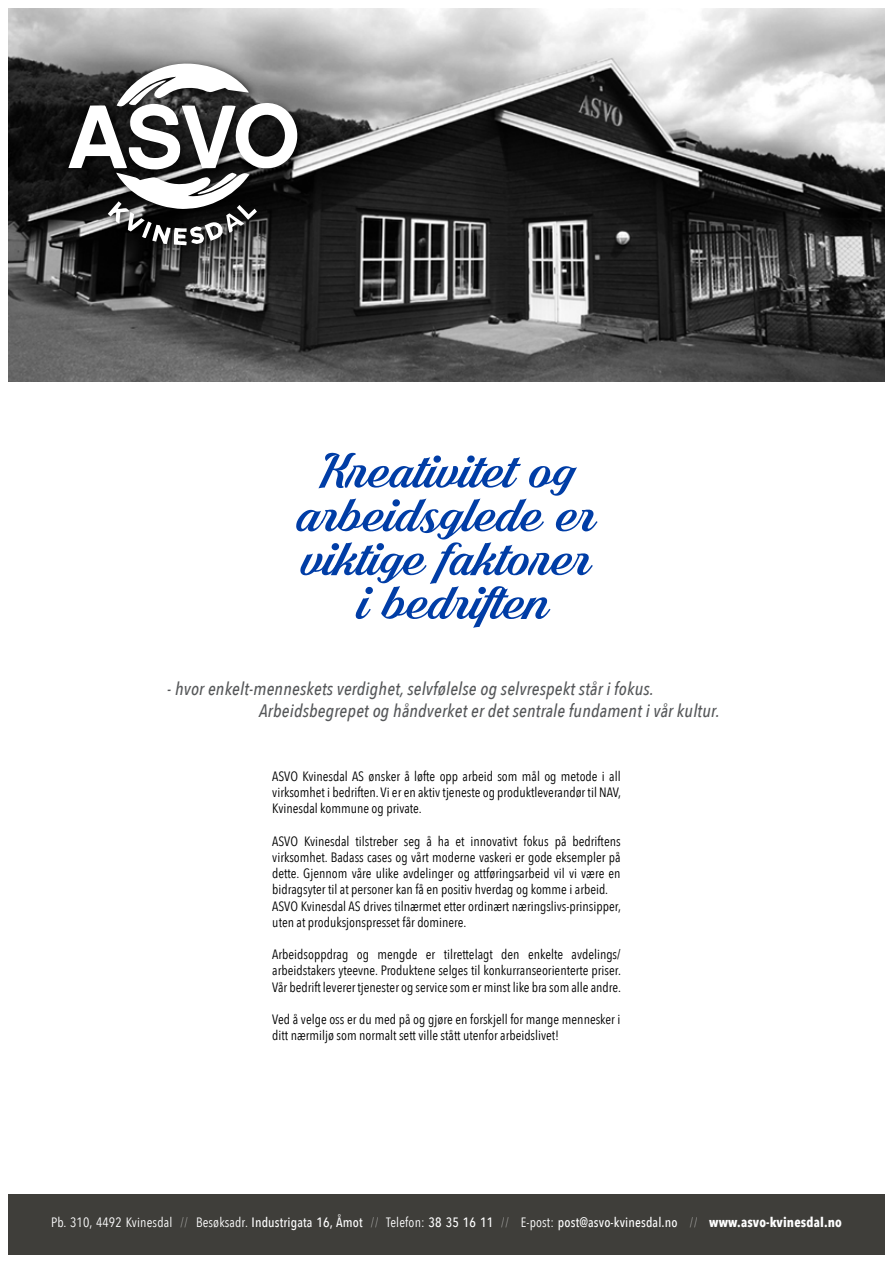
<style>
.page{position:relative;width:893px;height:1263px;background:#fff}
.page>*{position:absolute;margin:0;border:0;box-sizing:border-box;transform-origin:0 0}
.t1{font:54px/43.8px "Shaded Larch PERSONALUSEONLY";color:#003da6;text-align:center}
.t2{font:italic 500 18px/21.6px "Avenir Next Condensed";letter-spacing:.01em;color:#555759}
.t3{font:13.5px/16.2px "Avenir Next Condensed";color:#000;text-align:justify}
.t4{font:500 13.5px "Avenir Next Condensed";letter-spacing:.01em;color:#fff}
.s1{font-weight:400}
.s2{font-weight:200}
.s3{font-weight:700}
</style>
<div class="page">
<div style="left:9px;top:1194px;width:876px;height:60px;background:#3f3e3a"></div>
<img style="left:9px;top:9px;width:875px;height:372px">
<div style="left:64px;top:59px;width:244px;height:197px;background:#000;opacity:.75"></div>
<svg style="left:68px;top:64px;width:229px;height:181px"></svg>
<h1 class="t1" style="left:297px;top:450px;width:300px">Kreativitet og arbeidsglede er viktige faktorer i bedriften</h1>
<h2 class="t2" style="left:259px;top:678px;width:462px;text-indent:-92px">- hvor enkelt-menneskets verdighet, selvfølelse og selvrespekt står i fokus.<br>Arbeidsbegrepet og håndverket er det sentrale fundament i vår kultur.</h2>
<p class="t3" style="left:272px;top:767px;width:350px">ASVO Kvinesdal AS ønsker å løfte opp arbeid som mål og metode i all virksomhet i bedriften. Vi er en aktiv tjeneste og produktleverandør til NAV, Kvinesdal kommune og private.</p>
<p class="t3" style="left:272px;top:832px;width:350px;text-align:left">ASVO Kvinesdal tilstreber seg å ha et innovativt fokus på bedriftens virksomhet. Badass cases og vårt moderne vaskeri er gode eksempler på dette. Gjennom våre ulike avdelinger og attføringsarbeid vil vi være en bidragsyter til at personer kan få en positiv hverdag og komme i arbeid.<br>ASVO Kvinesdal AS drives tilnærmet etter ordinært næringslivs-prinsipper, uten at produksjonspresset får dominere.</p>
<p class="t3" style="left:272px;top:946px;width:350px">Arbeidsoppdrag og mengde er tilrettelagt den enkelte avdelings/ arbeidstakers yteevne. Produktene selges til konkurranseorienterte priser.<br>Vår bedrift leverer tjenester og service som er minst like bra som alle andre.</p>
<p class="t3" style="left:272px;top:1010px;width:350px">Ved å velge oss er du med på og gjøre en forskjell for mange mennesker i ditt nærmiljø som normalt sett ville stått utenfor arbeidslivet!</p>
<p class="t4" style="left:51px;top:1214px;width:792px"><span class="s1">Pb. 310, 4492 Kvinesdal</span> <span class="s2">//</span> <span class="s1">Besøksadr.</span> Industrigata 16, Åmot <span class="s2">//</span> <span class="s1">Telefon:</span> 38 35 16 11 <span class="s2">//</span> <span class="s1">E-post:</span> post@asvo-kvinesdal.no <span class="s2">//</span> <span class="s3">www.asvo-kvinesdal.no</span></p>
</div>
